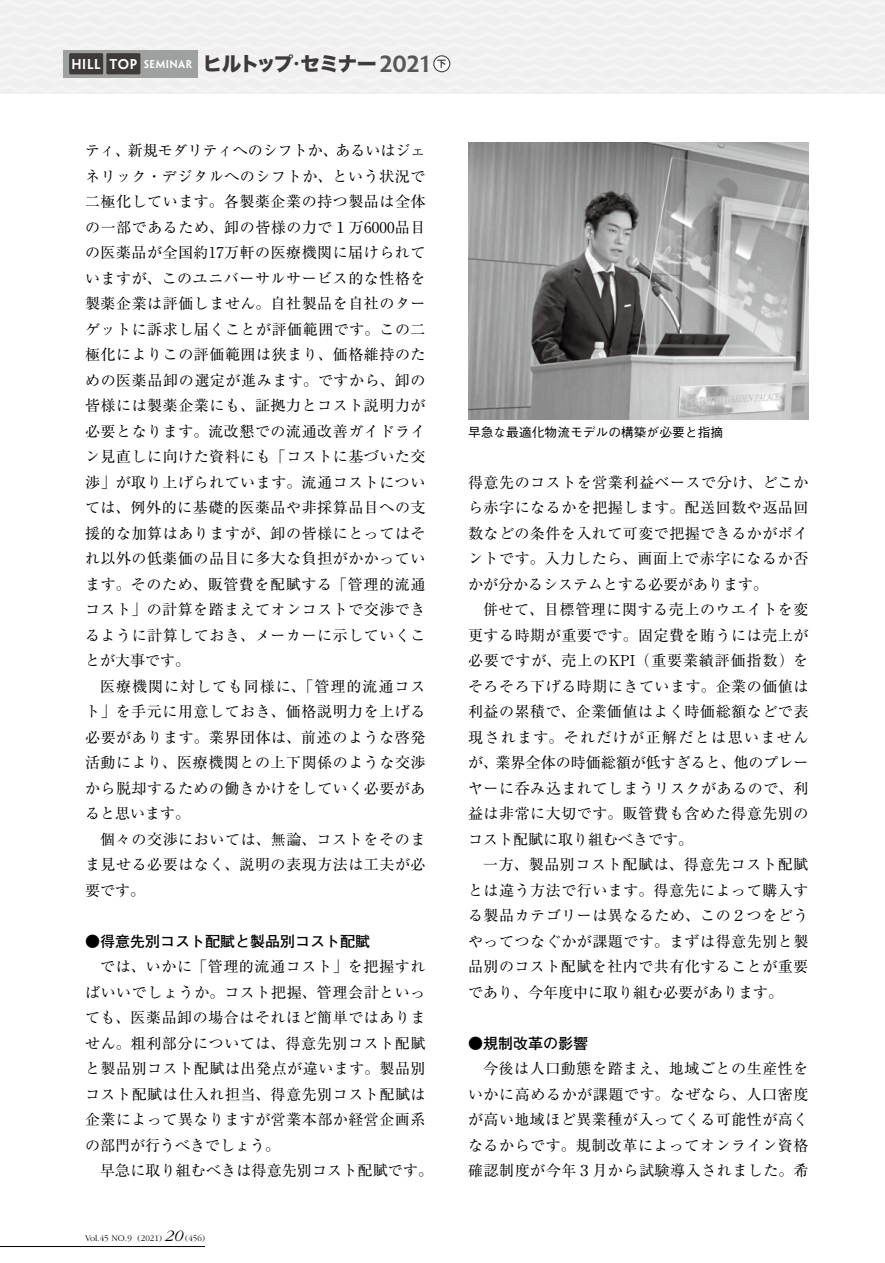
<style>
.page{position:relative;width:885px;height:1263px;background:#fff}
.page>*{position:absolute;margin:0;border:0;box-sizing:border-box;transform-origin:0 0}
.t1{font:19.5px "Hira Kaku Std N W8";letter-spacing:-.06em;color:#3e3a39}
.t2{font:15px/25.5px "Ryumin Pr 6 N";letter-spacing:.035em;color:#000;text-align:justify}
.t3{font:700 15px "Futo Go B101 Pr 6 N";color:#000}
.t4{font:15px "Ryumin Pr 6 N";letter-spacing:.01em;color:#000}
.t5{font:500 12.75px "Gothic BBB Pr 6 N";color:#000}
.t6{font:12.75px "Penumbra Semibold Flare";letter-spacing:.05em;color:#fff}
.t7{font:300 9px "Garamond";color:#000}
.t8{font:700 9px "Shin Go Pro De";color:#3e3a39}
.s1{font-size:10.2px}
.s2{font-family:"Hira Kaku Std N W4"}
.s3{font-family:"Penumbra Semibold Flare";font-size:21px;color:#595757}
.s4{font-style:italic;font-size:16.5px}
</style>
<div class="page">
<div style="left:0;top:0;width:884px;height:94px;background:#efefef"></div>
<hr style="left:0;top:1246px;width:205px;height:1px;background:#000">
<div style="left:64px;top:50px;width:134px;height:28px;background:#9fa0a0"></div>
<div style="left:69px;top:53px;width:34px;height:21px;background:#3e3a39"></div>
<div style="left:106px;top:53px;width:34px;height:21px;background:#3e3a39"></div>
<div style="left:434px;top:56px;width:15px;height:16px;background:#fff;border-radius:50%"></div>
<div style="left:433px;top:55px;width:17px;height:17px;border:1px solid #3e3a39;border-radius:50%"></div>
<img style="left:468px;top:143px;width:340px;height:276px">
<p class="t6" style="left:71px;top:56px;width:122px">HILL TOP <span class="s1">SEMINAR</span></p>
<h1 class="t1" style="left:202px;top:53px;width:229px">ヒルトップ<span class="s2">・</span>セミナー <span class="s3">2021</span></h1>
<p class="t8" style="left:437px;top:56px;width:10px">下</p>
<p class="t2" style="left:85px;top:137px;width:342px">ティ、新規モダリティへのシフトか、あるいはジェネリック・デジタルへのシフトか、という状況で二極化しています。各製薬企業の持つ製品は全体の一部であるため、卸の皆様の力で１万6000品目の医薬品が全国約17万軒の医療機関に届けられていますが、このユニバーサルサービス的な性格を製薬企業は評価しません。自社製品を自社のターゲットに訴求し届くことが評価範囲です。この二極化によりこの評価範囲は狭まり、価格維持のための医薬品卸の選定が進みます。ですから、卸の皆様には製薬企業にも、証拠力とコスト説明力が必要となります。流改懇での流通改善ガイドライン見直しに向けた資料にも「コストに基づいた交渉」が取り上げられています。流通コストについては、例外的に基礎的医薬品や非採算品目への支援的な加算はありますが、卸の皆様にとってはそれ以外の低薬価の品目に多大な負担がかかっています。そのため、販管費を配賦する「管理的流通コスト」の計算を踏まえてオンコストで交渉できるように計算しておき、メーカーに示していくことが大事です。</p>
<p class="t2" style="left:85px;top:672px;width:342px;text-indent:15px">医療機関に対しても同様に、「管理的流通コスト」を手元に用意しておき、価格説明力を上げる必要があります。業界団体は、前述のような啓発活動により、医療機関との上下関係のような交渉から脱却するための働きかけをしていく必要があると思います。</p>
<p class="t2" style="left:85px;top:825px;width:342px;text-indent:15px">個々の交渉においては、無論、コストをそのまま見せる必要はなく、説明の表現方法は工夫が必要です。</p>
<p class="t3" style="left:85px;top:929px;width:286px">●得意先別コスト配賦と製品別コスト配賦</p>
<p class="t2" style="left:85px;top:953px;width:342px;text-indent:15px">では、いかに「管理的流通コスト」を把握すればいいでしょうか。コスト把握、管理会計といっても、医薬品卸の場合はそれほど簡単ではありません。粗利部分については、得意先別コスト配賦と製品別コスト配賦は出発点が違います。製品別コスト配賦は仕入れ担当、得意先別コスト配賦は企業によって異なりますが営業本部か経営企画系の部門が行うべきでしょう。</p>
<p class="t4" style="left:100px;top:1159px;width:334px">早急に取り組むべきは得意先別コスト配賦です。</p>
<p class="t7" style="left:85px;top:1233px;width:121px">Vol.45 NO.9 (2021) <span class="s4">20</span> (456)</p>
<p class="t5" style="left:468px;top:422px;width:256px">早急な最適化物流モデルの構築が必要と指摘</p>
<p class="t2" style="left:468px;top:468px;width:342px">得意先のコストを営業利益ベースで分け、どこから赤字になるかを把握します。配送回数や返品回数などの条件を入れて可変で把握できるかがポイントです。入力したら、画面上で赤字になるか否かが分かるシステムとする必要があります。</p>
<p class="t2" style="left:468px;top:596px;width:342px;text-indent:15px">併せて、目標管理に関する売上のウエイトを変更する時期が重要です。固定費を賄うには売上が必要ですが、売上のKPI（重要業績評価指数）をそろそろ下げる時期にきています。企業の価値は利益の累積で、企業価値はよく時価総額などで表現されます。それだけが正解だとは思いませんが、業界全体の時価総額が低すぎると、他のプレーヤーに呑み込まれてしまうリスクがあるので、利益は非常に大切です。販管費も含めた得意先別のコスト配賦に取り組むべきです。</p>
<p class="t2" style="left:468px;top:851px;width:342px;text-indent:15px">一方、製品別コスト配賦は、得意先コスト配賦とは違う方法で行います。得意先によって購入する製品カテゴリーは異なるため、この２つをどうやってつなぐかが課題です。まずは得意先別と製品別のコスト配賦を社内で共有化することが重要であり、今年度中に取り組む必要があります。</p>
<p class="t3" style="left:468px;top:1031px;width:121px">●規制改革の影響</p>
<p class="t2" style="left:468px;top:1055px;width:342px;text-indent:15px">今後は人口動態を踏まえ、地域ごとの生産性をいかに高めるかが課題です。なぜなら、人口密度が高い地域ほど異業種が入ってくる可能性が高くなるからです。規制改革によってオンライン資格確認制度が今年３月から試験導入されました。希</p>
</div>
